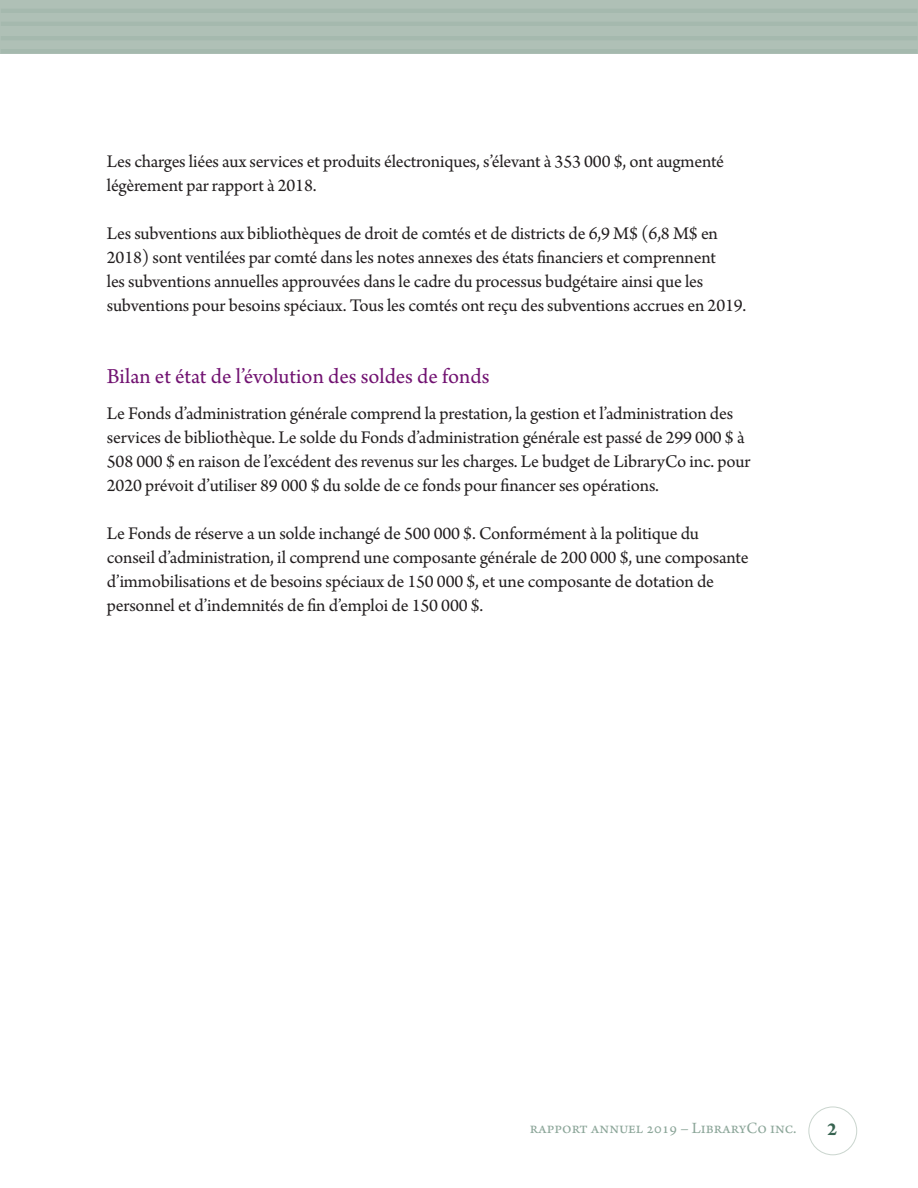
<style>
.page{position:relative;width:918px;height:1188px;background:#fff}
.page>*{position:absolute;margin:0;border:0;box-sizing:border-box;transform-origin:0 0}
.t1{font:22.5px "Arno Pro";color:#711271}
.t2{font:700 19.5px "Arno Pro";color:#376350}
.t3{font:18.75px/24px "Arno Pro";letter-spacing:-.01em;color:#231f20}
.t4{font:16.5px "Arno Pro";color:#8ca699}
</style>
<div class="page">
<div style="left:0;top:0;width:918px;height:54px;background:#afc0b6"></div>
<hr style="left:1px;top:9px;width:916px;height:4px;background:#a5b9ae">
<hr style="left:1px;top:22px;width:916px;height:4px;background:#a5b9ae">
<hr style="left:1px;top:36px;width:916px;height:4px;background:#a5b9ae">
<hr style="left:1px;top:49px;width:916px;height:4px;background:#a5b9ae">
<div style="left:809px;top:1107px;width:48px;height:48px;border:1px solid #cad5ce;border-radius:50%"></div>
<p class="t3" style="left:107px;top:150px;width:619px">Les charges liées aux services et produits électroniques, s’élevant à 353 000 $, ont augmenté légèrement par rapport à 2018.</p>
<p class="t3" style="left:107px;top:222px;width:641px">Les subventions aux bibliothèques de droit de comtés et de districts de 6,9 M$ (6,8 M$ en 2018) sont ventilées par comté dans les notes annexes des états fnanciers et comprennent<br>les subventions annuelles approuvées dans le cadre du processus budgétaire ainsi que les subventions pour besoins spéciaux. Tous les comtés ont reçu des subventions accrues en 2019.</p>
<h3 class="t1" style="left:107px;top:363px;width:384px">Bilan et état de l’évolution des soldes de fonds</h3>
<p class="t3" style="left:107px;top:402px;width:645px">Le Fonds d’administration générale comprend la prestation, la gestion et l’administration des services de bibliothèque. Le solde du Fonds d’administration générale est passé de 299 000 $ à 508 000 $ en raison de l’excédent des revenus sur les charges. Le budget de LibraryCo inc. pour 2020 prévoit d’utiliser 89 000 $ du solde de ce fonds pour fnancer ses opérations.</p>
<p class="t3" style="left:107px;top:522px;width:643px">Le Fonds de réserve a un solde inchangé de 500 000 $. Conformément à la politique du conseil d’administration, il comprend une composante générale de 200 000 $, une composante d’immobilisations et de besoins spéciaux de 150 000 $, et une composante de dotation de personnel et d’indemnités de fn d’emploi de 150 000 $.</p>
<p class="t4" style="left:530px;top:1118px;width:268px">rapport annuel 2019 – LibraryCo Inc.</p>
<p class="t2" style="left:827px;top:1118px;width:11px">2</p>
</div>
